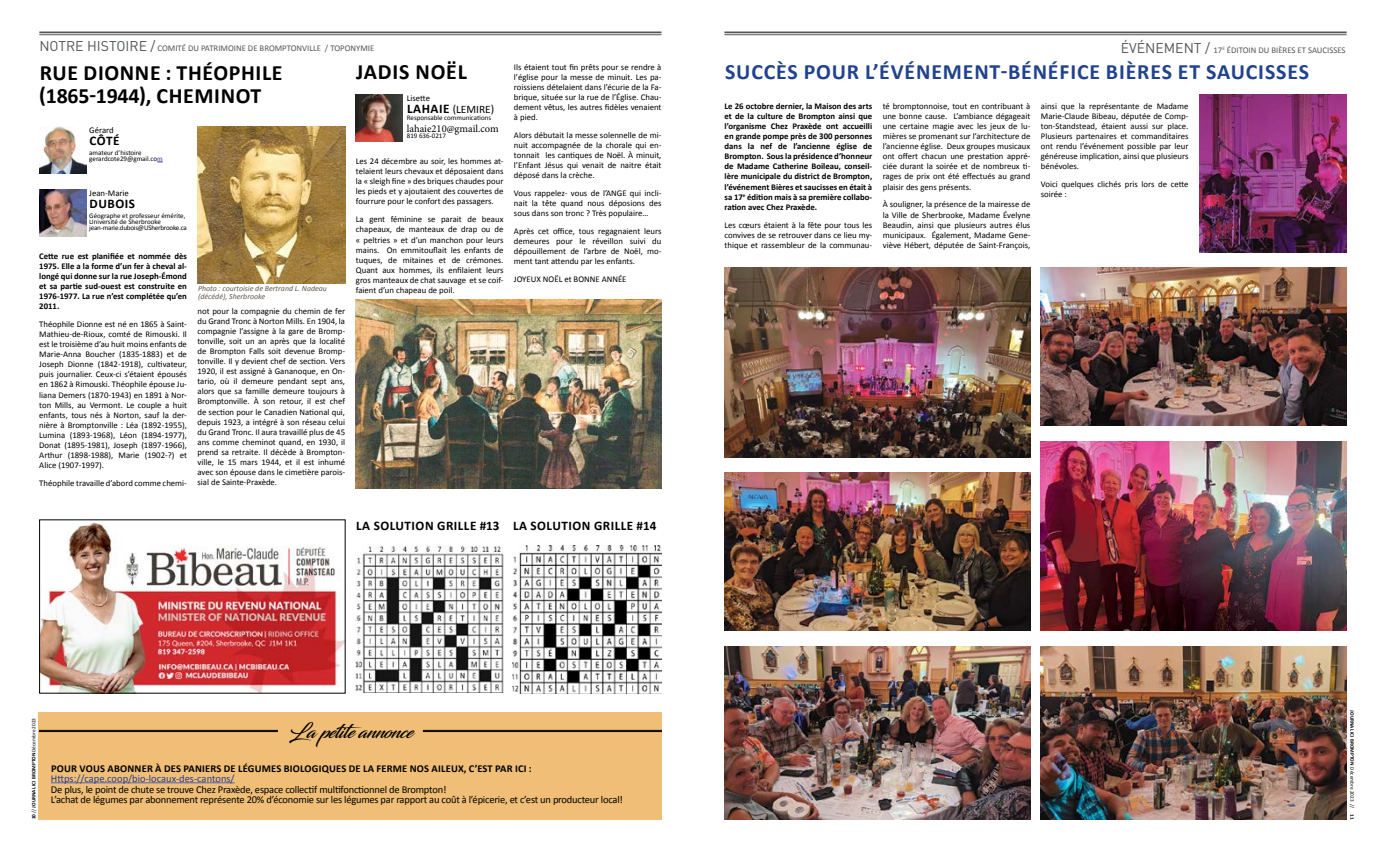
<style>
.page{position:relative;width:1386px;height:851px;background:#fff}
.page>*{position:absolute;margin:0;border:0;box-sizing:border-box;transform-origin:0 0}
.t1{font:700 21.88px/23.6px "Calibri";letter-spacing:.03em;color:#000}
.t2{font:700 21.88px "Calibri";letter-spacing:.04em;color:#21428f}
.t3{font:19.25px "Blacksword";letter-spacing:-.02em;color:#000}
.t4{font:700 13.21px "Calibri";letter-spacing:.04em;color:#000}
.t5{font:700 13.12px "Calibri";letter-spacing:.04em;color:#000}
.t6{font:11.38px "Calibri";color:#000}
.t7{font:10.5px/10.1px "Calibri";letter-spacing:-.02em;color:#000}
.t8{font:700 10.5px "Calibri";letter-spacing:.02em;color:#000}
.t9{font:10.5px "Calibri";color:#243d8f}
.t10{font:10.5px "Minion Pro";color:#000}
.t11{font:8.75px/10.1px "Calibri";color:#000;text-align:justify}
.t12{font:700 8.75px/10.1px "Calibri";color:#000;text-align:justify}
.t13{font:8.75px "Calibri";color:#545557}
.t14{font:italic 7.88px/8.8px "Calibri";color:#61564f}
.t15{font:7px/6.1px "Calibri";color:#000}
.t16{font:700 5.25px "Calibri";color:#000}
.s1{font-family:"DIN";font-size:14px}
.s2{color:#243d8f}
.s3{font-weight:700;font-size:13.21px}
.s4{font-weight:400}
</style>
<div class="page">
<hr style="left:39px;top:34px;width:623px;height:1px;background:#545557">
<hr style="left:39px;top:31px;width:623px;height:2px;background:#545557">
<hr style="left:724px;top:34px;width:623px;height:1px;background:#545557">
<hr style="left:724px;top:31px;width:623px;height:2px;background:#545557">
<img style="left:1041px;top:441px;width:306px;height:189px">
<img style="left:1041px;top:268px;width:306px;height:157px">
<img style="left:1199px;top:94px;width:148px;height:158px">
<img style="left:1041px;top:646px;width:306px;height:173px">
<img style="left:724px;top:268px;width:306px;height:189px">
<img style="left:724px;top:472px;width:306px;height:158px">
<img style="left:724px;top:646px;width:306px;height:173px">
<img style="left:356px;top:94px;width:47px;height:48px">
<svg style="left:157px;top:161px;width:6px;height:2px"></svg>
<img style="left:39px;top:126px;width:48px;height:47px">
<img style="left:39px;top:189px;width:48px;height:47px">
<img style="left:197px;top:126px;width:148px;height:158px">
<img style="left:356px;top:299px;width:306px;height:189px">
<img style="left:41px;top:522px;width:302px;height:169px">
<img style="left:513px;top:545px;width:149px;height:148px">
<img style="left:356px;top:545px;width:148px;height:148px">
<div style="left:39px;top:712px;width:623px;height:107px;background:#f0be76"></div>
<hr style="left:51px;top:782px;width:184px;height:1px;background:#5363b0">
<hr style="left:423px;top:731px;width:239px;height:1px;background:#000">
<hr style="left:423px;top:730px;width:239px;height:1px;background:#000">
<hr style="left:39px;top:731px;width:239px;height:1px;background:#000">
<hr style="left:39px;top:730px;width:239px;height:1px;background:#000">
<p class="t13" style="left:39px;top:42px;width:336px"><span class="s1">NOTRE HISTOIRE /</span> COMITÉ DU PATRIMOINE DE BROMPTONVILLE / TOPONYMIE</p>
<h1 class="t1" style="left:39px;top:60px;width:245px">RUE DIONNE : THÉOPHILE (1865-1944), CHEMINOT</h1>
<h1 class="t1" style="left:356px;top:59px;width:112px">JADIS NOËL</h1>
<p class="t11" style="left:89px;top:124px;width:26px">Gérard</p>
<h3 class="t4" style="left:90px;top:132px;width:32px">CÔTÉ</h3>
<p class="t15" style="left:89px;top:149px;width:75px">amateur d’histoire gerardcote29@gmail.co<span class="s2">m</span></p>
<p class="t11" style="left:89px;top:187px;width:41px">Jean-Marie</p>
<h3 class="t4" style="left:90px;top:195px;width:47px">DUBOIS</h3>
<p class="t15" style="left:89px;top:212px;width:99px">Géographe et professeur émérite,<br>Université de Sherbrooke jean-marie.dubois@USherbrooke.ca</p>
<p class="t11" style="left:407px;top:93px;width:25px">Lisette</p>
<h3 class="t6" style="left:407px;top:102px;width:89px"><span class="s3">LAHAIE</span> (LEMIRE)</h3>
<p class="t15" style="left:407px;top:114px;width:86px">Responsable communications</p>
<p class="t10" style="left:407px;top:122px;width:93px">lahaie210@gmail.com</p>
<p class="t15" style="left:407px;top:132px;width:41px">819 636-0217</p>
<p class="t11" style="left:356px;top:156px;width:149px">Les 24 décembre au soir, les hommes at&shy;telaient leurs chevaux et déposaient dans la « sleigh fine » des briques chaudes pour les pieds et y ajoutaient des couvertes de fourrure pour le confort des passagers.</p>
<p class="t11" style="left:356px;top:214px;width:149px">La gent féminine se parait de beaux chapeaux, de manteaux de drap ou de « peltries » et d’un manchon pour leurs mains. On emmitouflait les enfants de tuques, de mitaines et de crémones.<br>Quant aux hommes, ils enfilaient leurs gros manteaux de chat sauvage et se coif&shy;faient d’un chapeau de poil.</p>
<p class="t12" style="left:39px;top:250px;width:149px">Cette rue est planifiée et nommée dès 1975. Elle a la forme d’un fer à cheval al&shy;longé qui donne sur la rue Joseph-Émond et sa partie sud-ouest est construite en 1976-1977. La rue n’est complétée qu’en 2011.</p>
<p class="t11" style="left:39px;top:319px;width:149px">Théophile Dionne est né en 1865 à Saint-Mathieu-de-Rioux, comté de Rimouski. Il est le troisième d’au huit moins enfants de Marie-Anna Boucher (1835-1883) et de Joseph Dionne (1842-1918), cultivateur, puis journalier. Ceux-ci s’étaient épousés en 1862 à Rimouski. Théophile épouse Ju&shy;liana Demers (1870-1943) en 1891 à Nor&shy;ton Mills, au Vermont. Le couple a huit enfants, tous nés à Norton, sauf la der&shy;nière à Bromptonville : Léa (1892-1955), Lumina (1893-1968), Léon (1894-1977), Donat (1895-1981), Joseph (1897-1966), Arthur (1898-1988), Marie (1902-?) et Alice (1907-1997).</p>
<p class="t11" style="left:39px;top:477px;width:149px">Théophile travaille d’abord comme chemi-</p>
<p class="t14" style="left:198px;top:283px;width:130px">Photo : courtoisie de Bertrand L. Nadeau (décédé), Sherbrooke</p>
<p class="t11" style="left:197px;top:305px;width:149px">not pour la compagnie du chemin de fer du Grand Tronc à Norton Mills. En 1904, la compagnie l’assigne à la gare de Bromp&shy;tonville, soit un an après que la localité de Brompton Falls soit devenue Bromp&shy;tonville. Il y devient chef de section. Vers 1920, il est assigné à Gananoque, en On&shy;tario, où il demeure pendant sept ans, alors que sa famille demeure toujours à Bromptonville. À son retour, il est chef de section pour le Canadien National qui, depuis 1923, a intégré à son réseau celui du Grand Tronc. Il aura travaillé plus de 45 ans comme cheminot quand, en 1930, il prend sa retraite. Il décède à Brompton&shy;ville, le 15 mars 1944, et il est inhumé avec son épouse dans le cimetière parois&shy;sial de Sainte-Praxède.</p>
<p class="t11" style="left:514px;top:61px;width:149px">Ils étaient tout fin prêts pour se rendre à l’église pour la messe de minuit. Les pa&shy;roissiens dételaient dans l’écurie de la Fa&shy;brique, située sur la rue de l’Église. Chau&shy;dement vêtus, les autres fidèles venaient à pied.</p>
<p class="t11" style="left:514px;top:129px;width:149px">Alors débutait la messe solennelle de mi&shy;nuit accompagnée de la chorale qui en&shy;tonnait les cantiques de Noël. À minuit, l’Enfant Jésus qui venait de naitre était déposé dans la crèche.</p>
<p class="t11" style="left:514px;top:188px;width:149px">Vous rappelez- vous de l’ANGE qui incli&shy;nait la tête quand nous déposions des sous dans son tronc ? Très populaire…</p>
<p class="t11" style="left:514px;top:226px;width:149px">Après cet office, tous regagnaient leurs demeures pour le réveillon suivi du dépouillement de l’arbre de Noël, mo&shy;ment tant attendu par les enfants.</p>
<p class="t11" style="left:514px;top:274px;width:114px">JOYEUX NOËL et BONNE ANNÉE</p>
<h3 class="t5" style="left:356px;top:517px;width:302px">LA SOLUTION GRILLE #13 LA SOLUTION GRILLE #14</h3>
<p class="t13" style="left:1121px;top:45px;width:226px"><span class="s1">ÉVÉNEMENT /</span> 17<sup>E</sup> ÉDITOIN DU BIÈRES ET SAUCISSES</p>
<h1 class="t2" style="left:725px;top:59px;width:586px">SUCCÈS POUR L’ÉVÉNEMENT-BÉNÉFICE BIÈRES ET SAUCISSES</h1>
<p class="t12" style="left:725px;top:101px;width:149px">Le 26 octobre dernier, la Maison des arts et de la culture de Brompton ainsi que l’organisme Chez Praxède ont accueilli en grande pompe près de 300 personnes dans la nef de l’ancienne église de Brompton. Sous la présidence d’honneur de Madame Catherine Boileau, conseil&shy;lère municipale du district de Brompton, l’événement Bières et saucisses en était à sa 17<sup>e</sup> édition mais à sa première collabo&shy;ration avec Chez Praxède.</p>
<p class="t11" style="left:725px;top:219px;width:149px">Les cœurs étaient à la fête pour tous les convives de se retrouver dans ce lieu my&shy;thique et rassembleur de la communau-</p>
<p class="t11" style="left:883px;top:101px;width:149px">té bromptonnoise, tout en contribuant à une bonne cause. L’ambiance dégageait une certaine magie avec les jeux de lu&shy;mières se promenant sur l’architecture de l’ancienne église. Deux groupes musicaux ont offert chacun une prestation appré&shy;ciée durant la soirée et de nombreux ti&shy;rages de prix ont été effectués au grand plaisir des gens présents.</p>
<p class="t11" style="left:883px;top:199px;width:149px">À souligner, la présence de la mairesse de la Ville de Sherbrooke, Madame Évelyne Beaudin, ainsi que plusieurs autres élus municipaux. Également, Madame Gene&shy;viève Hébert, députée de Saint-François,</p>
<p class="t11" style="left:1041px;top:101px;width:149px">ainsi que la représentante de Madame Marie-Claude Bibeau, députée de Comp&shy;ton-Standstead, étaient aussi sur place.<br>Plusieurs partenaires et commanditaires ont rendu l’événement possible par leur généreuse implication, ainsi que plusieurs bénévoles.</p>
<p class="t11" style="left:1041px;top:179px;width:149px">Voici quelques clichés pris lors de cette soirée :</p>
<p class="t16" style="left:30px;top:819px;width:103px;rotate:-90deg">10 <span class="s4">//</span> JOURNAL ICI BROMPTON <span class="s4">Décembre 2023</span></p>
<p class="t16" style="left:1356px;top:710px;width:111px;rotate:90deg">JOURNAL ICI BROMPTON <span class="s4">Décembre 2023 //</span> 11</p>
<h2 class="t3" style="left:289px;top:720px;width:126px">La petite annonce</h2>
<p class="t8" style="left:51px;top:761px;width:482px">POUR VOUS ABONNER À DES PANIERS DE LÉGUMES BIOLOGIQUES DE LA FERME NOS AILEUX, C’EST PAR ICI :</p>
<p class="t9" style="left:51px;top:771px;width:185px">Https://cape.coop/bio-locaux-des-cantons/</p>
<p class="t7" style="left:51px;top:783px;width:574px">De plus, le point de chute se trouve Chez Praxède, espace collectif multifonctionnel de Brompton!<br>L’achat de légumes par abonnement représente 20% d’économie sur les légumes par rapport au coût à l’épicerie, et c’est un producteur local!</p>
</div>
